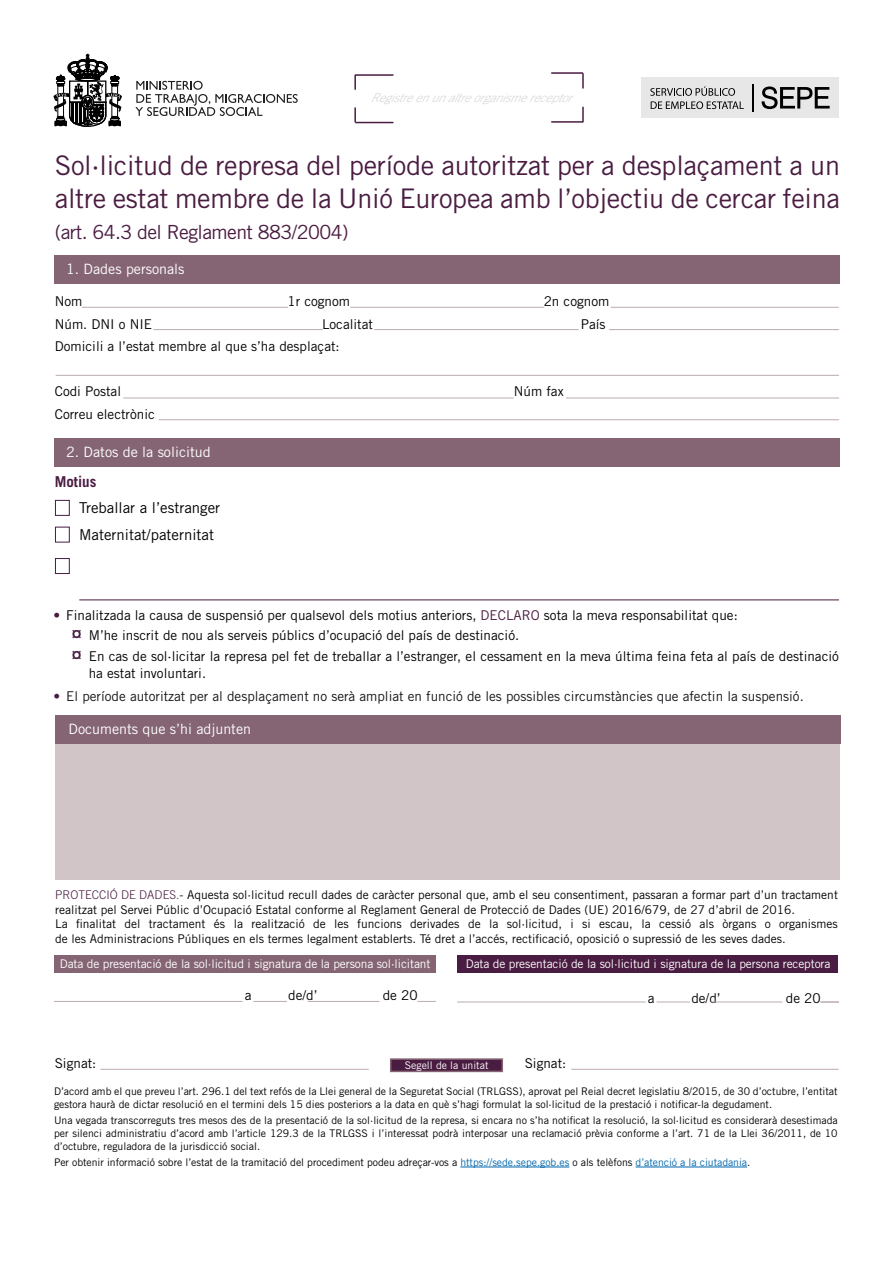
<style>
.page{position:relative;width:893px;height:1263px;background:#fff}
.page>*{position:absolute;margin:0;border:0;box-sizing:border-box;transform-origin:0 0}
.t1{font:27px/33px "Trade Gothic LT Std";letter-spacing:-.01em;color:#4a1c41}
.t2{font:19.5px "Trade Gothic LT Std";letter-spacing:-.03em;color:#4a1c41}
.t3{font:15px/27.8px "Trade Gothic LT Std";color:#000}
.t4{font:700 15px "Trade Gothic LT Std";color:#4a1c41}
.t5{font:14.25px "Trade Gothic LT Std";color:#fff}
.t6{font:13.5px/20.7px "Trade Gothic LT Std";color:#000}
.t7{font:13.5px "Trade Gothic LT Std";color:#131518}
.t8{font:12px/14.9px "Trade Gothic LT Std";color:#000}
.t9{font:12px "Trade Gothic LT Std";letter-spacing:-.01em;color:#fff}
.t10{font:italic 300 12px "Trade Gothic LT Std";color:#d6d6d6}
.t11{font:10.5px/12.6px "Trade Gothic LT Std";color:#000}
.t12{font:10.5px "Trade Gothic LT Std";color:#fff}
.s1{color:#4a1c41}
.s2{font-weight:700;font-size:16.5px;color:#4a1c41}
.s3{font-weight:300;color:#4a1c41}
.s4{font-weight:300;color:#6d3a18}
.s5{color:#0066ac}
</style>
<div class="page">
<hr style="left:79px;top:599px;width:760px;height:1px;background:#4a1c41">
<div style="left:55px;top:558px;width:15px;height:16px;background:#fff;border:1px solid #4a1c41"></div>
<div style="left:55px;top:500px;width:15px;height:16px;background:#fff;border:1px solid #4a1c41"></div>
<div style="left:55px;top:527px;width:15px;height:15px;background:#fff;border:1px solid #4a1c41"></div>
<svg style="left:135px;top:81px;width:163px;height:35px"></svg>
<svg style="left:53px;top:54px;width:69px;height:73px"></svg>
<hr style="left:355px;top:74px;width:38px;height:2px;background:#4a1c41">
<svg style="left:354px;top:75px;width:2px;height:15px"></svg>
<svg style="left:354px;top:107px;width:2px;height:15px"></svg>
<hr style="left:355px;top:122px;width:38px;height:1px;background:#4a1c41">
<hr style="left:551px;top:121px;width:32px;height:2px;background:#4a1c41">
<svg style="left:582px;top:107px;width:2px;height:15px"></svg>
<svg style="left:582px;top:73px;width:2px;height:16px"></svg>
<hr style="left:551px;top:72px;width:32px;height:2px;background:#4a1c41">
<div style="left:641px;top:78px;width:198px;height:40px;background:#e7e7e7"></div>
<svg style="left:650px;top:86px;width:94px;height:23px"></svg>
<svg style="left:762px;top:86px;width:68px;height:23px"></svg>
<svg style="left:752px;top:84px;width:1px;height:27px"></svg>
<div style="left:55px;top:255px;width:785px;height:29px;background:#856574"></div>
<div style="left:55px;top:438px;width:785px;height:29px;background:#856574"></div>
<div style="left:55px;top:736px;width:784px;height:144px;background:#d1c5c7"></div>
<div style="left:55px;top:715px;width:785px;height:29px;background:#856574"></div>
<hr style="left:460px;top:1167px;width:109px;height:1px;background:#0066ac">
<hr style="left:636px;top:1167px;width:111px;height:1px;background:#0066ac">
<div style="left:457px;top:955px;width:381px;height:17px;background:#4a1c41"></div>
<div style="left:54px;top:955px;width:382px;height:17px;background:#856574"></div>
<hr style="left:657px;top:1002px;width:33px;height:1px;background:#bcaaaf">
<hr style="left:457px;top:1002px;width:189px;height:1px;background:#bcaaaf">
<hr style="left:711px;top:1002px;width:71px;height:1px;background:#bcaaaf">
<svg style="left:820px;top:1002px;width:19px;height:1px"></svg>
<hr style="left:253px;top:1001px;width:34px;height:1px;background:#bcaaaf">
<hr style="left:54px;top:1001px;width:189px;height:1px;background:#bcaaaf">
<hr style="left:308px;top:1001px;width:71px;height:1px;background:#bcaaaf">
<svg style="left:417px;top:1001px;width:19px;height:1px"></svg>
<hr style="left:100px;top:1069px;width:269px;height:1px;background:#bcaaaf">
<hr style="left:571px;top:1069px;width:268px;height:1px;background:#bcaaaf">
<div style="left:390px;top:1058px;width:113px;height:14px;background:#4a1c41;border:2px solid #856574"></div>
<hr style="left:82px;top:307px;width:206px;height:1px;background:#bcaaaf">
<hr style="left:350px;top:307px;width:194px;height:1px;background:#bcaaaf">
<hr style="left:611px;top:307px;width:228px;height:1px;background:#bcaaaf">
<hr style="left:153px;top:329px;width:170px;height:1px;background:#bcaaaf">
<hr style="left:374px;top:329px;width:205px;height:1px;background:#bcaaaf">
<hr style="left:609px;top:329px;width:230px;height:1px;background:#bcaaaf">
<hr style="left:56px;top:375px;width:783px;height:1px;background:#bcaaaf">
<hr style="left:123px;top:398px;width:391px;height:1px;background:#bcaaaf">
<hr style="left:566px;top:398px;width:273px;height:1px;background:#bcaaaf">
<hr style="left:159px;top:419px;width:680px;height:1px;background:#bcaaaf">
<p class="t10" style="left:371px;top:90px;width:209px">Registreenunaltreorganismereceptor</p>
<h1 class="t1" style="left:55px;top:148px;width:787px">Sol·licitud de represa del període autoritzat per a desplaçament a un altre estat membre de la Unió Europea amb l’objectiu de cercar feina</h1>
<h2 class="t2" style="left:55px;top:220px;width:295px">(art. 64.3 del Reglament 883/2004)</h2>
<h3 class="t5" style="left:66px;top:260px;width:120px">1. Dades personals</h3>
<p class="t6" style="left:55px;top:291px;width:29px">Nom</p>
<p class="t6" style="left:287px;top:291px;width:64px">1r cognom</p>
<p class="t6" style="left:544px;top:291px;width:67px">2n cognom</p>
<p class="t6" style="left:55px;top:314px;width:99px">Núm. DNI o NIE</p>
<p class="t6" style="left:322px;top:314px;width:53px">Localitat</p>
<p class="t6" style="left:581px;top:314px;width:26px">País</p>
<p class="t6" style="left:55px;top:336px;width:286px">Domicili a l’estat membre al que s’ha desplaçat:</p>
<p class="t6" style="left:55px;top:381px;width:68px">Codi Postal</p>
<p class="t6" style="left:514px;top:381px;width:51px">Núm fax</p>
<p class="t6" style="left:55px;top:404px;width:102px">Correu electrònic</p>
<h3 class="t5" style="left:66px;top:443px;width:146px">2. Datos de la solicitud</h3>
<h3 class="t4" style="left:55px;top:472px;width:43px">Motius</h3>
<h3 class="t3" style="left:79px;top:493px;width:143px">Treballar a l’estranger<br>Maternitat/paternitat</h3>
<p class="t6" style="left:72px;top:604px;width:768px;text-indent:-19px"><span class="s1">•</span> Finalitzada la causa de suspensió per qualsevol dels motius anteriors, <span class="s1">DECLARO</span> sota la meva responsabilitat que:<br><span class="s2">¤</span> M’he inscrit de nou als serveis públics d’ocupació del país de destinació.<br><span class="s2">¤</span> En cas de sol·licitar la represa pel fet de treballar a l’estranger, el cessament en la meva última feina feta al país de destinació</p>
<p class="t6" style="left:89px;top:662px;width:119px">ha estat involuntari.</p>
<p class="t7" style="left:53px;top:688px;width:752px"><span class="s1">•</span> El període autoritzat per al desplaçament no serà ampliat en funció de les possibles circumstàncies que afectin la suspensió.</p>
<h3 class="t5" style="left:69px;top:721px;width:184px">Documents que s’hi adjunten</h3>
<p class="t8" style="left:55px;top:887px;width:784px"><span class="s3">PROTECCIÓ DE DADES</span><span class="s4">.</span>- Aquesta sol·licitud recull dades de caràcter personal que, amb el seu consentiment, passaran a formar part d’un tractament realitzat pel Servei Públic d’Ocupació Estatal conforme al Reglament General de Protecció de Dades (UE) 2016/679, de 27 d’abril de 2016.<br>La finalitat del tractament és la realització de les funcions derivades de la sol·licitud, i si escau, la cessió als òrgans o organismes de les Administracions Públiques en els termes legalment establerts. Té dret a l’accés, rectificació, oposició o supressió de les seves dades.</p>
<p class="t9" style="left:60px;top:956px;width:372px">Data de presentació de la sol·licitud i signatura de la persona sol·licitant</p>
<p class="t9" style="left:466px;top:956px;width:366px">Data de presentació de la sol·licitud i signatura de la persona receptora</p>
<p class="t6" style="left:245px;top:984px;width:8px">a</p>
<p class="t6" style="left:288px;top:984px;width:31px">de/d’</p>
<p class="t6" style="left:383px;top:984px;width:36px">de 20</p>
<p class="t6" style="left:648px;top:987px;width:8px">a</p>
<p class="t6" style="left:691px;top:987px;width:31px">de/d’</p>
<p class="t6" style="left:786px;top:987px;width:36px">de 20</p>
<p class="t6" style="left:55px;top:1053px;width:43px">Signat:</p>
<p class="t12" style="left:405px;top:1059px;width:85px">Segell de la unitat</p>
<p class="t6" style="left:525px;top:1053px;width:43px">Signat:</p>
<p class="t11" style="left:54px;top:1085px;width:785px">D’acord amb el que preveu l’art. 296.1 del text refós de la Llei general de la Seguretat Social (TRLGSS), aprovat pel Reial decret legislatiu 8/2015, de 30 d’octubre, l’entitat gestora haurà de dictar resolució en el termini dels 15 dies posteriors a la data en què s’hagi formulat la sol·licitud de la prestació i notificar-la degudament.</p>
<p class="t11" style="left:54px;top:1114px;width:785px;text-align:justify">Una vegada transcorreguts tres mesos des de la presentació de la sol·licitud de la represa, si encara no s’ha notificat la resolució, la sol·licitud es considerarà desestimada per silenci administratiu d’acord amb l’article 129.3 de la TRLGSS i l’interessat podrà interposar una reclamació prèvia conforme a l’art. 71 de la Llei 36/2011, de 10 d’octubre, reguladora de la jurisdicció social.</p>
<p class="t11" style="left:54px;top:1156px;width:698px">Per obtenir informació sobre l’estat de la tramitació del procediment podeu adreçar-vos a <span class="s5">https://sede.sepe.gob.es</span> o als telèfons <span class="s5">d’atenció a la ciutadania</span>.</p>
</div>
